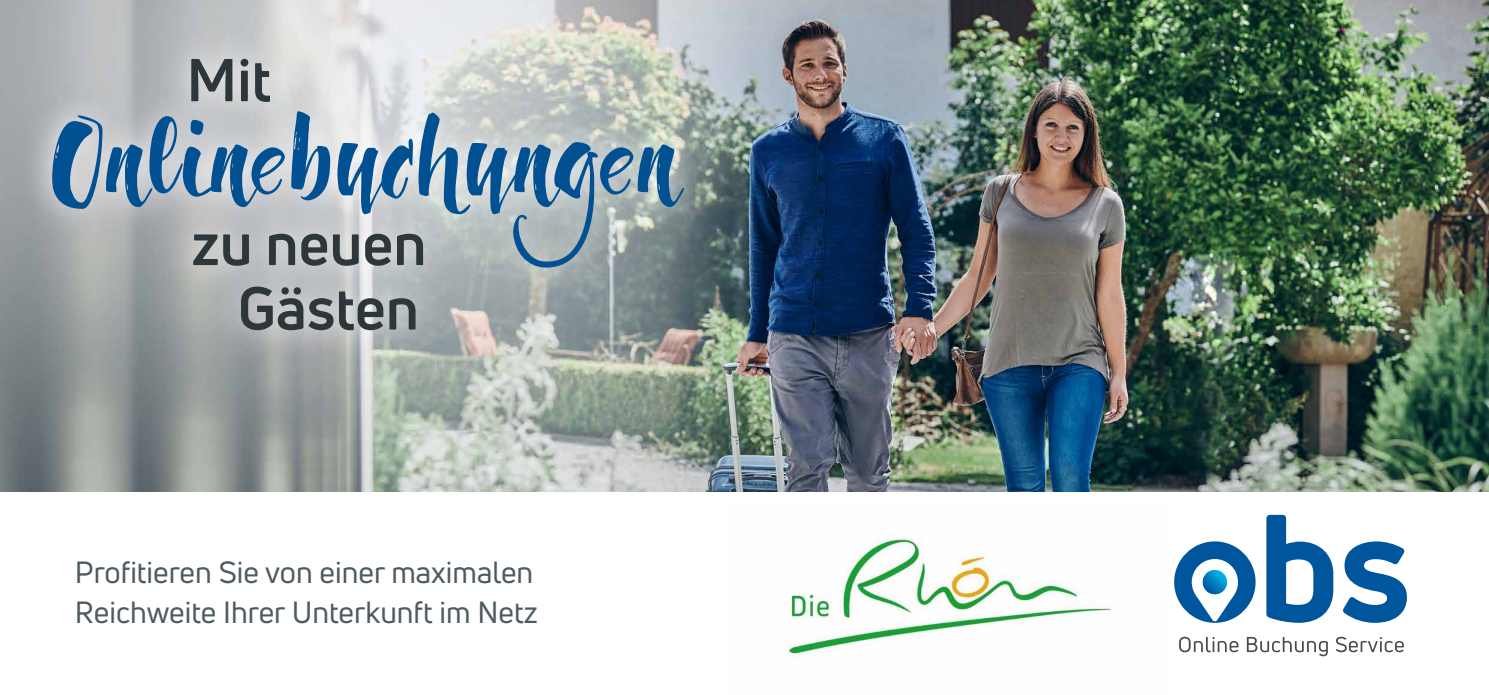
<style>
.page{position:relative;width:1489px;height:695px;background:#fff}
.page>*{position:absolute;margin:0;border:0;box-sizing:border-box;transform-origin:0 0}
.t1{font:122.25px "Dragonflight Pro Regular";color:#005092}
.t2{font:700 59px/64.5px "Uni Neue";color:#2d373b;text-align:right}
.t3{font:30px/40px "Uni Neue";color:#4e5b61}
</style>
<div class="page">
<img style="left:0;top:0;width:1488px;height:491px">
<div style="left:1174px;top:541px;width:81px;height:81px;background:#00569d;border-radius:50%"></div>
<svg style="left:1179px;top:636px;width:59px;height:16px"></svg>
<svg style="left:1246px;top:637px;width:81px;height:19px"></svg>
<svg style="left:1336px;top:636px;width:67px;height:16px"></svg>
<svg style="left:1266px;top:514px;width:67px;height:108px"></svg>
<svg style="left:1343px;top:541px;width:63px;height:81px"></svg>
<svg style="left:1191px;top:559px;width:46px;height:62px"></svg>
<svg style="left:1202px;top:570px;width:24px;height:24px"></svg>
<svg style="left:22px;top:29px;width:689px;height:331px;background:#bbbfbf"></svg>
<img style="left:786px;top:538px;width:326px;height:118px">
<h2 class="t2" style="left:186px;top:47px;width:86px">Mit</h2>
<h1 class="t1" style="left:46px;top:79px;width:632px">Onlinebuchungen</h1>
<h2 class="t2" style="left:191px;top:211px;width:237px">zu neuen<br>Gästen</h2>
<p class="t3" style="left:75px;top:551px;width:464px">Profitieren Sie von einer maximalen<br>Reichweite Ihrer Unterkunft im Netz</p>
</div>
